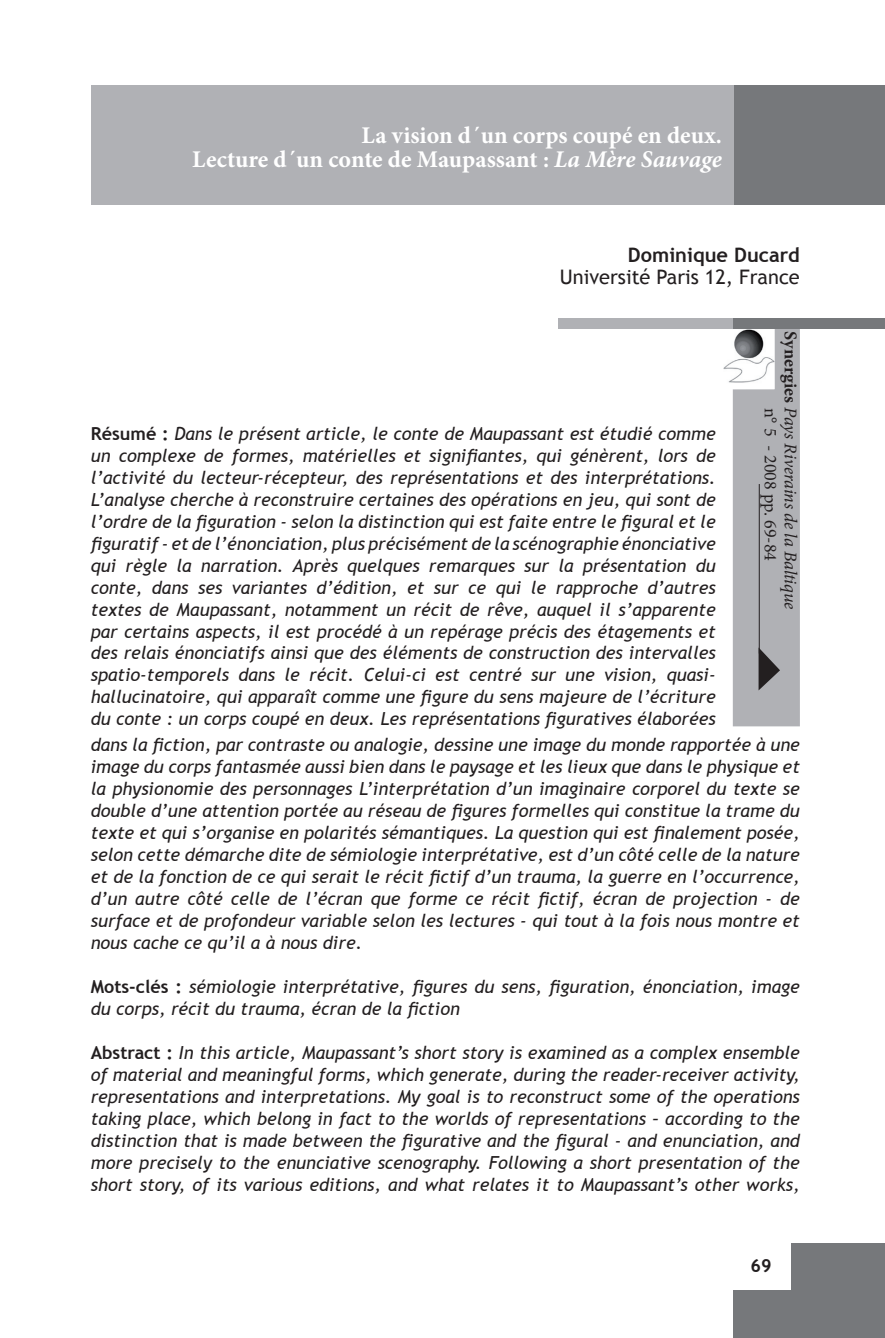
<style>
.page{position:relative;width:885px;height:1338px;background:#fff}
.page>*{position:absolute;margin:0;border:0;box-sizing:border-box;transform-origin:0 0}
.t1{font:700 24px/24px "Minion Pro";color:#fff;text-align:right}
.t2{font:20px "Trebuchet MS";color:#231f20}
.t3{font:700 20px "Trebuchet MS";color:#231f20}
.t4{font:italic 18px/22px "Trebuchet MS";color:#231f20;text-align:justify}
.t5{font:italic 18px/20px "Minion Pro";letter-spacing:-.015em;color:#231f20}
.t6{font:18px "Minion Pro";color:#231f20}
.t7{font:700 18px "Trebuchet MS";color:#231f20}
.s1{font-style:italic}
.s2{font-weight:700;font-style:normal}
.s3{font-style:normal}
</style>
<div class="page">
<div style="left:733px;top:1243px;width:151px;height:95px;background:#76787b"></div>
<div style="left:731px;top:1242px;width:59px;height:48px;background:#fff"></div>
<div style="left:557px;top:318px;width:178px;height:11px;background:#b0b1b5"></div>
<div style="left:730px;top:85px;width:154px;height:119px;background:#76787b"></div>
<div style="left:732px;top:327px;width:67px;height:399px;background:#b0b1b5"></div>
<div style="left:733px;top:318px;width:151px;height:11px;background:#76787b"></div>
<svg style="left:758px;top:647px;width:22px;height:43px"></svg>
<img style="left:723px;top:329px;width:51px;height:60px">
<hr style="left:758px;top:484px;width:1px;height:170px;background:#231f20">
<div style="left:91px;top:85px;width:642px;height:120px;background:#b0b1b5"></div>
<h1 class="t1" style="left:192px;top:123px;width:531px">La vision d´un corps coupé en deux.<br>Lecture d´un conte de Maupassant : <span class="s1">La Mère Sauvage</span></h1>
<p class="t3" style="left:628px;top:242px;width:173px">Dominique Ducard</p>
<p class="t2" style="left:559px;top:265px;width:241px">Université Paris 12, France</p>
<p class="t4" style="left:91px;top:422px;width:626px"><span class="s2">Résumé :</span> Dans le présent article, le conte de Maupassant est étudié comme un complexe de formes, matérielles et signifiantes, qui génèrent, lors de l’activité du lecteur-récepteur, des représentations et des interprétations.<br>L’analyse cherche à reconstruire certaines des opérations en jeu, qui sont de l’ordre de la figuration - selon la distinction qui est faite entre le figural et le figuratif - et de l’énonciation, plus précisément de la scénographie énonciative qui règle la narration. Après quelques remarques sur la présentation du conte, dans ses variantes d’édition, et sur ce qui le rapproche d’autres textes de Maupassant, notamment un récit de rêve, auquel il s’apparente par certains aspects, il est procédé à un repérage précis des étagements et des relais énonciatifs ainsi que des éléments de construction des intervalles spatio-temporels dans le récit. Celui-ci est centré sur une vision, quasi&shy;hallucinatoire, qui apparaît comme une figure du sens majeure de l’écriture du conte : un corps coupé en deux. Les représentations figuratives élaborées</p>
<p class="t5" style="left:800px;top:408px;width:203px;text-indent:-76px;rotate:90deg"><span class="s2">Synergies</span> Pays Riverains de la Baltique <span class="s3">n° 5</span></p>
<p class="t6" style="left:782px;top:444px;width:118px;rotate:90deg">- 2008 pp. 69-84</p>
<p class="t4" style="left:91px;top:734px;width:710px">dans la fiction, par contraste ou analogie, dessine une image du monde rapportée à une image du corps fantasmée aussi bien dans le paysage et les lieux que dans le physique et la physionomie des personnages L’interprétation d’un imaginaire corporel du texte se double d’une attention portée au réseau de figures formelles qui constitue la trame du texte et qui s’organise en polarités sémantiques. La question qui est finalement posée, selon cette démarche dite de sémiologie interprétative, est d’un côté celle de la nature et de la fonction de ce qui serait le récit fictif d’un trauma, la guerre en l’occurrence, d’un autre côté celle de l’écran que forme ce récit fictif, écran de projection - de surface et de profondeur variable selon les lectures - qui tout à la fois nous montre et nous cache ce qu’il a à nous dire.</p>
<p class="t4" style="left:91px;top:976px;width:710px"><span class="s2">Mots-clés :</span> sémiologie interprétative, figures du sens, figuration, énonciation, image du corps, récit du trauma, écran de la fiction</p>
<p class="t4" style="left:91px;top:1042px;width:710px"><span class="s2">Abstract :</span> In this article, Maupassant’s short story is examined as a complex ensemble of material and meaningful forms, which generate, during the reader-receiver activity, representations and interpretations. My goal is to reconstruct some of the operations taking place, which belong in fact to the worlds of representations – according to the distinction that is made between the figurative and the figural - and enunciation, and more precisely to the enunciative scenography. Following a short presentation of the short story, of its various editions, and what relates it to Maupassant’s other works,</p>
<p class="t7" style="left:750px;top:1255px;width:23px">69</p>
</div>
